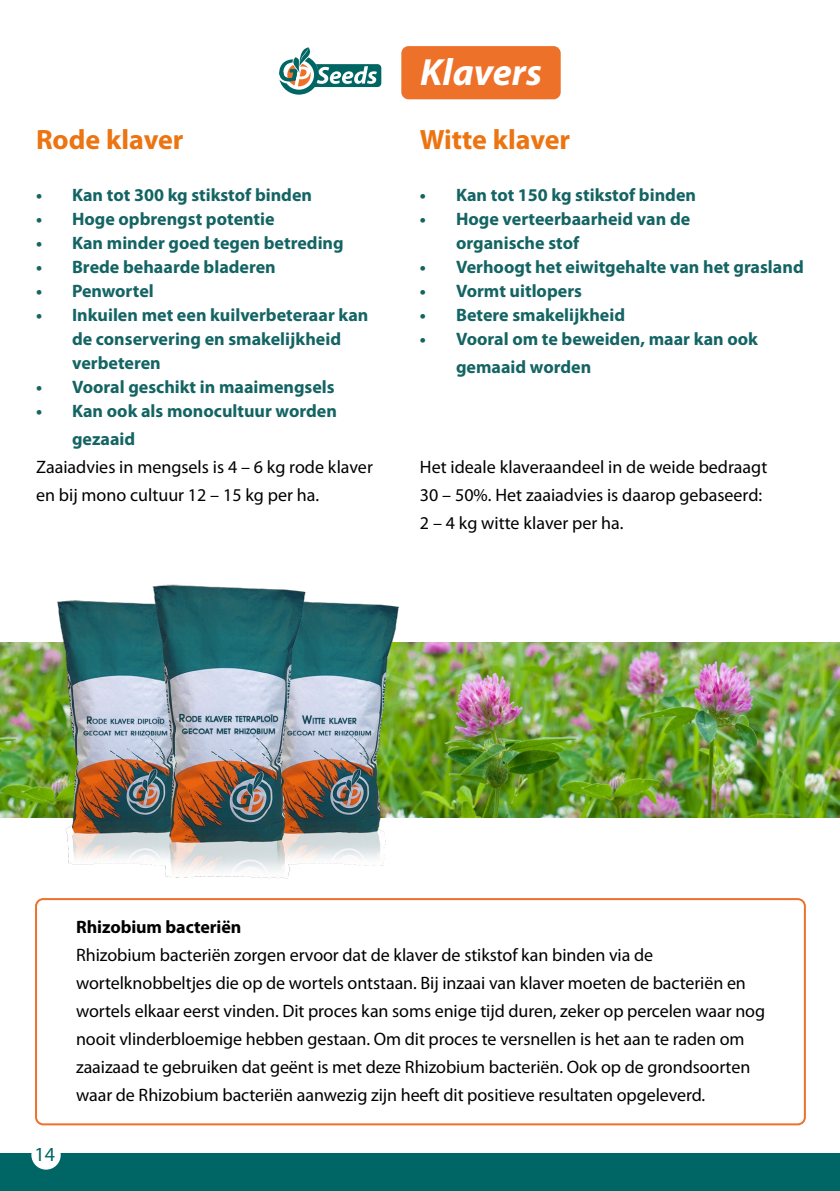
<style>
.page{position:relative;width:840px;height:1191px;background:#fff}
.page>*{position:absolute;margin:0;border:0;box-sizing:border-box;transform-origin:0 0}
.t1{font:italic 700 38px "Myriad Pro";color:#fff}
.t2{font:700 28px "Myriad Pro";color:#ec7411}
.t3{font:20px "Myriad Pro";color:#006665}
.t4{font:18px/28px "Myriad Pro";letter-spacing:-.005em;color:#000}
.t5{font:700 18px/24px "Myriad Pro";color:#146464}
.t6{font:700 18px "Myriad Pro";letter-spacing:-.005em;color:#000}
</style>
<div class="page">
<div style="left:0;top:1153px;width:839px;height:38px;background:#006665"></div>
<div style="left:31px;top:1140px;width:30px;height:29px;background:#fff;border-radius:50%"></div>
<img style="left:438px;top:642px;width:401px;height:175px">
<div style="left:35px;top:898px;width:770px;height:227px;border:2px solid #ee712a;border-radius:7px"></div>
<img style="left:0;top:642px;width:19px;height:175px">
<div style="left:401px;top:46px;width:159px;height:53px;background:#ee712a;border-radius:7px"></div>
<svg style="left:279px;top:47px;width:102px;height:48px"></svg>
<img style="left:19px;top:584px;width:419px;height:295px">
<h2 class="t2" style="left:36px;top:121px;width:149px">Rode klaver</h2>
<p class="t5" style="left:36px;top:182px;width:277px">• Kan tot 300 kg stikstof binden</p>
<p class="t5" style="left:36px;top:206px;width:240px">• Hoge opbrengst potentie</p>
<p class="t5" style="left:36px;top:230px;width:309px">• Kan minder goed tegen betreding</p>
<p class="t5" style="left:36px;top:254px;width:241px">• Brede behaarde bladeren</p>
<p class="t5" style="left:36px;top:278px;width:119px">• Penwortel</p>
<p class="t5" style="left:72px;top:302px;width:298px;text-indent:-36px">• Inkuilen met een kuilverbeteraar kan de conservering en smakelijkheid verbeteren</p>
<p class="t5" style="left:36px;top:374px;width:300px">• Vooral geschikt in maaimengsels</p>
<p class="t5" style="left:72px;top:396px;width:266px;line-height:28px;text-indent:-36px">• Kan ook als monocultuur worden gezaaid</p>
<p class="t4" style="left:36px;top:452px;width:338px">Zaaiadvies in mengsels is 4 – 6 kg rode klaver en bij mono cultuur 12 – 15 kg per ha.</p>
<h1 class="t1" style="left:420px;top:47px;width:123px">Klavers</h1>
<h2 class="t2" style="left:420px;top:121px;width:152px">Witte klaver</h2>
<p class="t5" style="left:420px;top:182px;width:277px">• Kan tot 150 kg stikstof binden</p>
<p class="t5" style="left:456px;top:206px;width:235px;text-indent:-36px">• Hoge verteerbaarheid van de organische stof</p>
<p class="t5" style="left:420px;top:254px;width:385px">• Verhoogt het eiwitgehalte van het grasland</p>
<p class="t5" style="left:420px;top:278px;width:163px">• Vormt uitlopers</p>
<p class="t5" style="left:420px;top:302px;width:206px">• Betere smakelijkheid</p>
<p class="t5" style="left:456px;top:324px;width:303px;line-height:28px;text-indent:-36px">• Vooral om te beweiden, maar kan ook gemaaid worden</p>
<p class="t4" style="left:420px;top:452px;width:348px">Het ideale klaveraandeel in de weide bedraagt<br>30 – 50%. Het zaaiadvies is daarop gebaseerd:<br>2 – 4 kg witte klaver per ha.</p>
<p class="t3" style="left:34px;top:1142px;width:22px">14</p>
<p class="t6" style="left:76px;top:914px;width:167px">Rhizobium bacteriën</p>
<p class="t4" style="left:76px;top:940px;width:690px">Rhizobium bacteriën zorgen ervoor dat de klaver de stikstof kan binden via de wortelknobbeltjes die op de wortels ontstaan. Bij inzaai van klaver moeten de bacteriën en wortels elkaar eerst vinden. Dit proces kan soms enige tijd duren, zeker op percelen waar nog nooit vlinderbloemige hebben gestaan. Om dit proces te versnellen is het aan te raden om zaaizaad te gebruiken dat geënt is met deze Rhizobium bacteriën. Ook op de grondsoorten waar de Rhizobium bacteriën aanwezig zijn heeft dit positieve resultaten opgeleverd.</p>
</div>
